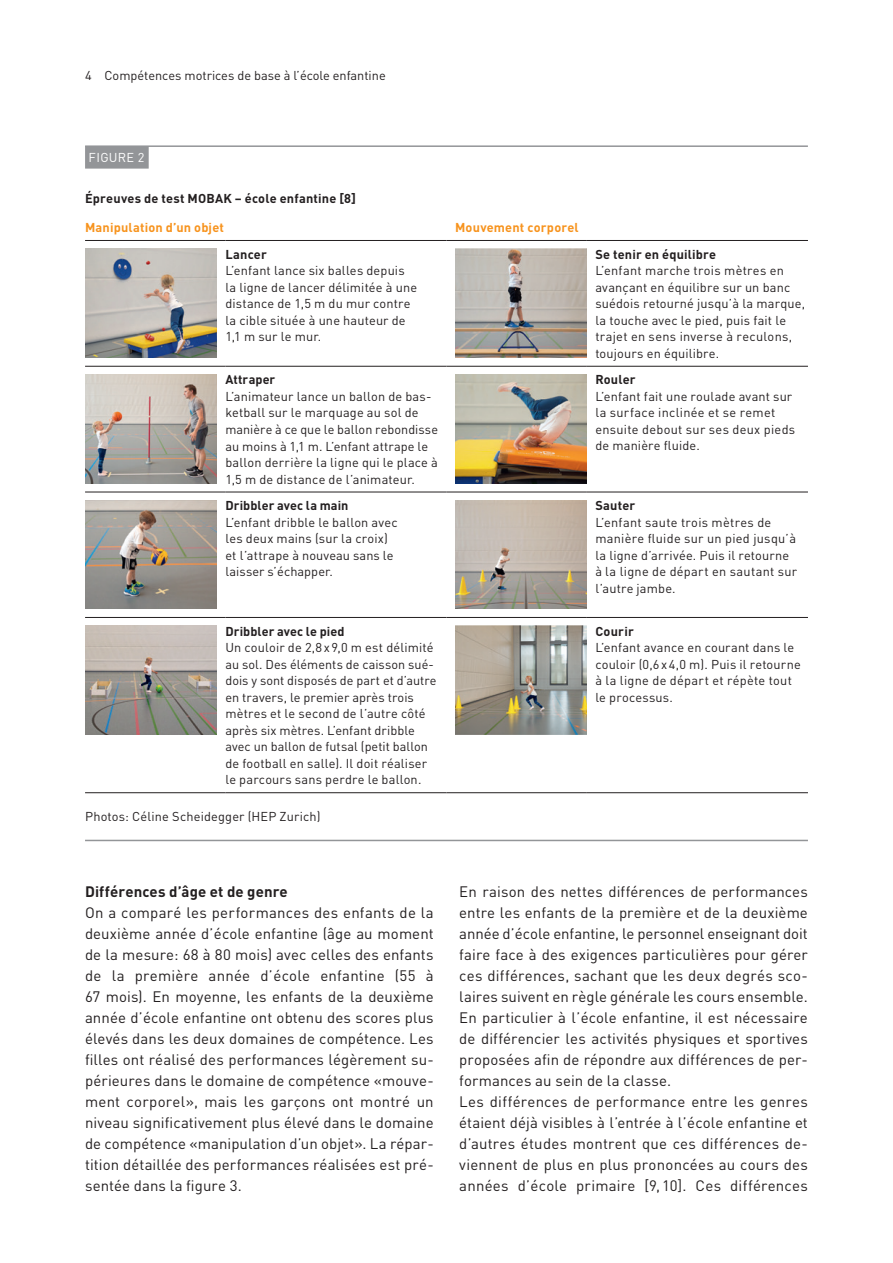
<style>
.page{position:relative;width:893px;height:1263px;background:#fff}
.page>*{position:absolute;margin:0;border:0;box-sizing:border-box;transform-origin:0 0}
.t1{font:15px/21px "DIN Pro";letter-spacing:.01em;color:#231f20;text-align:justify}
.t2{font:700 15px "DIN Pro";letter-spacing:.005em;color:#231f20}
.t3{font:12.75px/16.5px "DIN Pro";letter-spacing:.015em;color:#231f20}
.t4{font:700 12.75px "DIN Pro";letter-spacing:.015em;color:#231f20}
.t5{font:700 12.75px "DIN Pro";letter-spacing:.015em;color:#f7931d}
.t6{font:12.75px "DIN Pro";letter-spacing:.02em;color:#fff}
</style>
<div class="page">
<hr style="left:85px;top:840px;width:723px;height:1px;background:#939598">
<hr style="left:85px;top:145px;width:723px;height:2px;background:#939598">
<div style="left:85px;top:146px;width:64px;height:23px;background:#939598"></div>
<hr style="left:85px;top:240px;width:140px;height:1px;background:#231f20">
<hr style="left:225px;top:240px;width:221px;height:1px;background:#231f20">
<hr style="left:446px;top:240px;width:141px;height:1px;background:#231f20">
<hr style="left:587px;top:240px;width:221px;height:1px;background:#231f20">
<hr style="left:85px;top:366px;width:140px;height:1px;background:#231f20">
<hr style="left:225px;top:366px;width:221px;height:1px;background:#231f20">
<hr style="left:446px;top:366px;width:141px;height:1px;background:#231f20">
<hr style="left:587px;top:366px;width:221px;height:1px;background:#231f20">
<hr style="left:85px;top:492px;width:140px;height:1px;background:#231f20">
<hr style="left:225px;top:492px;width:221px;height:1px;background:#231f20">
<hr style="left:446px;top:492px;width:141px;height:1px;background:#231f20">
<hr style="left:587px;top:492px;width:221px;height:1px;background:#231f20">
<hr style="left:85px;top:617px;width:140px;height:1px;background:#231f20">
<hr style="left:225px;top:617px;width:221px;height:1px;background:#231f20">
<hr style="left:446px;top:617px;width:141px;height:1px;background:#231f20">
<hr style="left:587px;top:617px;width:221px;height:1px;background:#231f20">
<hr style="left:85px;top:792px;width:140px;height:1px;background:#231f20">
<hr style="left:225px;top:792px;width:221px;height:1px;background:#231f20">
<hr style="left:446px;top:792px;width:141px;height:1px;background:#231f20">
<hr style="left:587px;top:792px;width:221px;height:1px;background:#231f20">
<img style="left:85px;top:249px;width:132px;height:108px">
<img style="left:455px;top:249px;width:132px;height:108px">
<img style="left:85px;top:375px;width:132px;height:108px">
<img style="left:455px;top:375px;width:132px;height:108px">
<img style="left:85px;top:500px;width:132px;height:109px">
<img style="left:455px;top:500px;width:132px;height:109px">
<img style="left:85px;top:626px;width:132px;height:108px">
<img style="left:455px;top:626px;width:132px;height:108px">
<p class="t3" style="left:85px;top:66px;width:302px">4 Compétences motrices de base à l’école enfantine</p>
<p class="t6" style="left:89px;top:149px;width:57px">FIGURE 2</p>
<p class="t4" style="left:85px;top:189px;width:272px">Épreuves de test MOBAK – école enfantine [8]</p>
<p class="t5" style="left:85px;top:219px;width:140px">Manipulation d’un objet</p>
<p class="t5" style="left:455px;top:219px;width:125px">Mouvement corporel</p>
<p class="t4" style="left:225px;top:245px;width:43px">Lancer</p>
<p class="t3" style="left:225px;top:262px;width:193px">L’enfant lance six balles depuis la ligne de lancer délimitée à une distance de 1,5 m du mur contre la cible située à une hauteur de<br>1,1 m sur le mur.</p>
<p class="t4" style="left:225px;top:371px;width:51px">Attraper</p>
<p class="t3" style="left:225px;top:388px;width:214px">L’animateur lance un ballon de bas&shy;ketball sur le marquage au sol de manière à ce que le ballon rebondisse au moins à 1,1 m. L’enfant attrape le ballon derrière la ligne qui le place à 1,5 m de distance de l’animateur.</p>
<p class="t4" style="left:225px;top:497px;width:125px">Dribbler avec la main</p>
<p class="t3" style="left:225px;top:513px;width:174px">L’enfant dribble le ballon avec les deux mains (sur la croix) et l’attrape à nouveau sans le laisser s’échapper.</p>
<p class="t4" style="left:225px;top:622px;width:121px">Dribbler avec le pied</p>
<p class="t3" style="left:225px;top:639px;width:213px">Un couloir de 2,8x9,0 m est délimité au sol. Des éléments de caisson sué&shy;dois y sont disposés de part et d’autre en travers, le premier après trois mètres et le second de l’autre côté après six mètres. L’enfant dribble avec un ballon de futsal (petit ballon de football en salle). Il doit réaliser le parcours sans perdre le ballon.</p>
<p class="t3" style="left:85px;top:808px;width:237px">Photos: Céline Scheidegger (HEP Zurich)</p>
<p class="t4" style="left:595px;top:245px;width:122px">Se tenir en équilibre</p>
<p class="t3" style="left:595px;top:262px;width:211px">L’enfant marche trois mètres en avançant en équilibre sur un banc suédois retourné jusqu’à la marque, la touche avec le pied, puis fait le trajet en sens inverse à reculons, toujours en équilibre.</p>
<p class="t4" style="left:595px;top:371px;width:42px">Rouler</p>
<p class="t3" style="left:595px;top:388px;width:201px">L’enfant fait une roulade avant sur la surface inclinée et se remet ensuite debout sur ses deux pieds de manière fluide.</p>
<p class="t4" style="left:595px;top:497px;width:41px">Sauter</p>
<p class="t3" style="left:595px;top:513px;width:203px">L’enfant saute trois mètres de manière fluide sur un pied jusqu’à la ligne d’arrivée. Puis il retourne à la ligne de départ en sautant sur l’autre jambe.</p>
<p class="t4" style="left:595px;top:622px;width:40px">Courir</p>
<p class="t3" style="left:595px;top:639px;width:207px">L’enfant avance en courant dans le couloir (0,6x4,0 m). Puis il retourne à la ligne de départ et répète tout le processus.</p>
<p class="t2" style="left:85px;top:881px;width:204px">Différences d’âge et de genre</p>
<p class="t1" style="left:85px;top:901px;width:350px">On a comparé les performances des enfants de la deuxième année d’école enfantine (âge au moment de la mesure: 68 à 80 mois) avec celles des enfants de la première année d’école enfantine (55 à 67 mois). En moyenne, les enfants de la deuxième année d’école enfantine ont obtenu des scores plus élevés dans les deux domaines de compétence. Les filles ont réalisé des performances légèrement su&shy;périeures dans le domaine de compétence «mouve&shy;ment corporel», mais les garçons ont montré un niveau significativement plus élevé dans le domaine de compétence «manipulation d’un objet». La répar&shy;tition détaillée des performances réalisées est pré&shy;sentée dans la figure 3.</p>
<p class="t1" style="left:459px;top:880px;width:350px;text-align:left">En raison des nettes différences de performances entre les enfants de la première et de la deuxième année d’école enfantine, le personnel enseignant doit faire face à des exigences particulières pour gérer ces différences, sachant que les deux degrés sco&shy;laires suivent en règle générale les cours ensemble.<br>En particulier à l’école enfantine, il est nécessaire de différencier les activités physiques et sportives proposées afin de répondre aux différences de per&shy;formances au sein de la classe.<br>Les différences de performance entre les genres étaient déjà visibles à l’entrée à l’école enfantine et d’autres études montrent que ces différences de&shy;viennent de plus en plus prononcées au cours des années d’école primaire [9, 10]. Ces différences</p>
</div>
